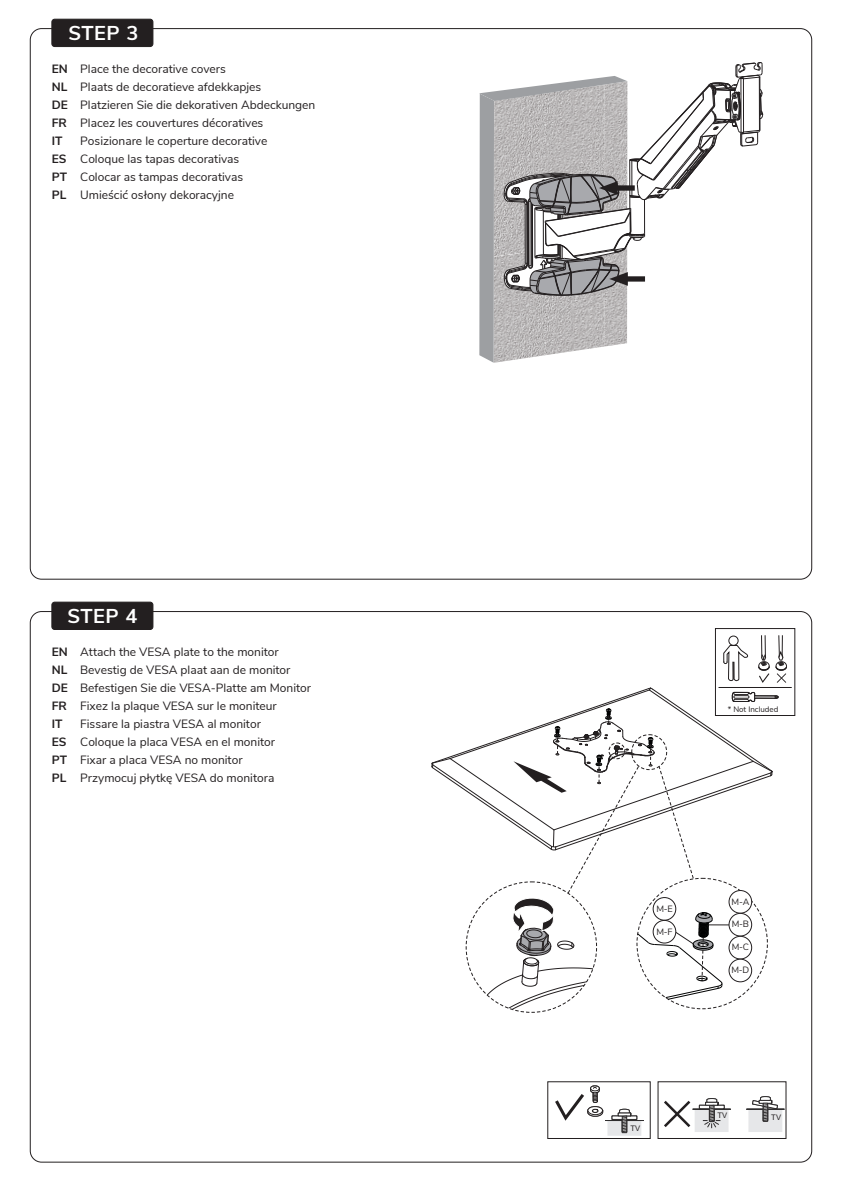
<style>
.page{position:relative;width:842px;height:1191px;background:#fff}
.page>*{position:absolute;margin:0;border:0;box-sizing:border-box;transform-origin:0 0}
.t1{font:700 20px "Nunito Sans";letter-spacing:.03em;color:#fff}
.t2{font:12px/18px "Nunito Sans";color:#231f20}
.t3{font:700 12px/18px "Nunito Sans";color:#231f20}
.t4{font:9.2px "Nunito Sans";color:#231f20}
.t5{font:8px "Nunito Sans";color:#231f20}
.t6{font:7.6px "Arial";color:#231f20}
</style>
<div class="page">
<div style="left:715px;top:628px;width:80px;height:88px;border:1px solid #231f20"></div>
<hr style="left:718px;top:687px;width:74px;height:1px;background:#231f20">
<div style="left:52px;top:19px;width:101px;height:28px;background:#231f20;border-radius:3px"></div>
<div style="left:51px;top:19px;width:102px;height:28px;border:1px solid #231f20;border-radius:3px"></div>
<div style="left:52px;top:602px;width:101px;height:27px;background:#231f20;border-radius:3px"></div>
<div style="left:51px;top:601px;width:102px;height:29px;border:1px solid #231f20;border-radius:3px"></div>
<svg style="left:479px;top:62px;width:284px;height:301px"></svg>
<div style="left:547px;top:1081px;width:103px;height:57px;background:linear-gradient(to right,#fff,#fff)"></div>
<svg style="left:746px;top:1088px;width:39px;height:44px"></svg>
<svg style="left:555px;top:1085px;width:89px;height:78px"></svg>
<svg style="left:664px;top:1098px;width:67px;height:34px"></svg>
<svg style="left:431px;top:634px;width:356px;height:378px"></svg>
<div style="left:653px;top:897px;width:23px;height:23px;background:#fff;border-radius:50%"></div>
<div style="left:653px;top:897px;width:23px;height:23px;border:1px solid #231f20;border-radius:50%"></div>
<div style="left:653px;top:920px;width:23px;height:23px;background:#fff;border-radius:50%"></div>
<div style="left:653px;top:920px;width:23px;height:23px;border:1px solid #231f20;border-radius:50%"></div>
<div style="left:729px;top:890px;width:23px;height:23px;background:#fff;border-radius:50%"></div>
<div style="left:729px;top:890px;width:23px;height:23px;border:1px solid #231f20;border-radius:50%"></div>
<div style="left:729px;top:913px;width:23px;height:23px;background:#fff;border-radius:50%"></div>
<div style="left:729px;top:913px;width:23px;height:23px;border:1px solid #231f20;border-radius:50%"></div>
<div style="left:729px;top:936px;width:23px;height:23px;background:#fff;border-radius:50%"></div>
<div style="left:729px;top:936px;width:23px;height:23px;border:1px solid #231f20;border-radius:50%"></div>
<div style="left:729px;top:959px;width:23px;height:22px;background:#fff;border-radius:50%"></div>
<div style="left:729px;top:959px;width:23px;height:23px;border:1px solid #231f20;border-radius:50%"></div>
<h1 class="t1" style="left:68px;top:18px;width:72px">STEP 3</h1>
<p class="t3" style="left:52px;top:59px;width:18px">EN<br>NL<br>DE<br>FR<br>IT<br>ES<br>PT<br>PL</p>
<p class="t2" style="left:80px;top:59px;width:237px">Place the decorative covers<br>Plaats de decoratieve afdekkapjes Platzieren Sie die dekorativen Abdeckungen Placez les couvertures décoratives Posizionare le coperture decorative<br>Coloque las tapas decorativas<br>Colocar as tampas decorativas<br>Umieścić osłony dekoracyjne</p>
<h1 class="t1" style="left:67px;top:601px;width:72px">STEP 4</h1>
<p class="t3" style="left:52px;top:642px;width:18px">EN<br>NL<br>DE<br>FR<br>IT<br>ES<br>PT<br>PL</p>
<p class="t2" style="left:80px;top:642px;width:232px">Attach the VESA plate to the monitor Bevestig de VESA plaat aan de monitor Befestigen Sie die VESA-Platte am Monitor Fixez la plaque VESA sur le moniteur Fissare la piastra VESA al monitor<br>Coloque la placa VESA en el monitor<br>Fixar a placa VESA no monitor<br>Przymocuj płytkę VESA do monitora</p>
<p class="t5" style="left:728px;top:703px;width:52px">* Not Included</p>
<p class="t4" style="left:656px;top:901px;width:18px">M-E</p>
<p class="t4" style="left:656px;top:924px;width:18px">M-F</p>
<p class="t4" style="left:731px;top:894px;width:19px">M-A</p>
<p class="t4" style="left:732px;top:917px;width:19px">M-B</p>
<p class="t4" style="left:732px;top:940px;width:19px">M-C</p>
<p class="t4" style="left:731px;top:963px;width:19px">M-D</p>
<p class="t6" style="left:630px;top:1123px;width:11px">TV</p>
<p class="t6" style="left:717px;top:1109px;width:11px">TV</p>
<p class="t6" style="left:771px;top:1112px;width:11px">TV</p>
</div>
